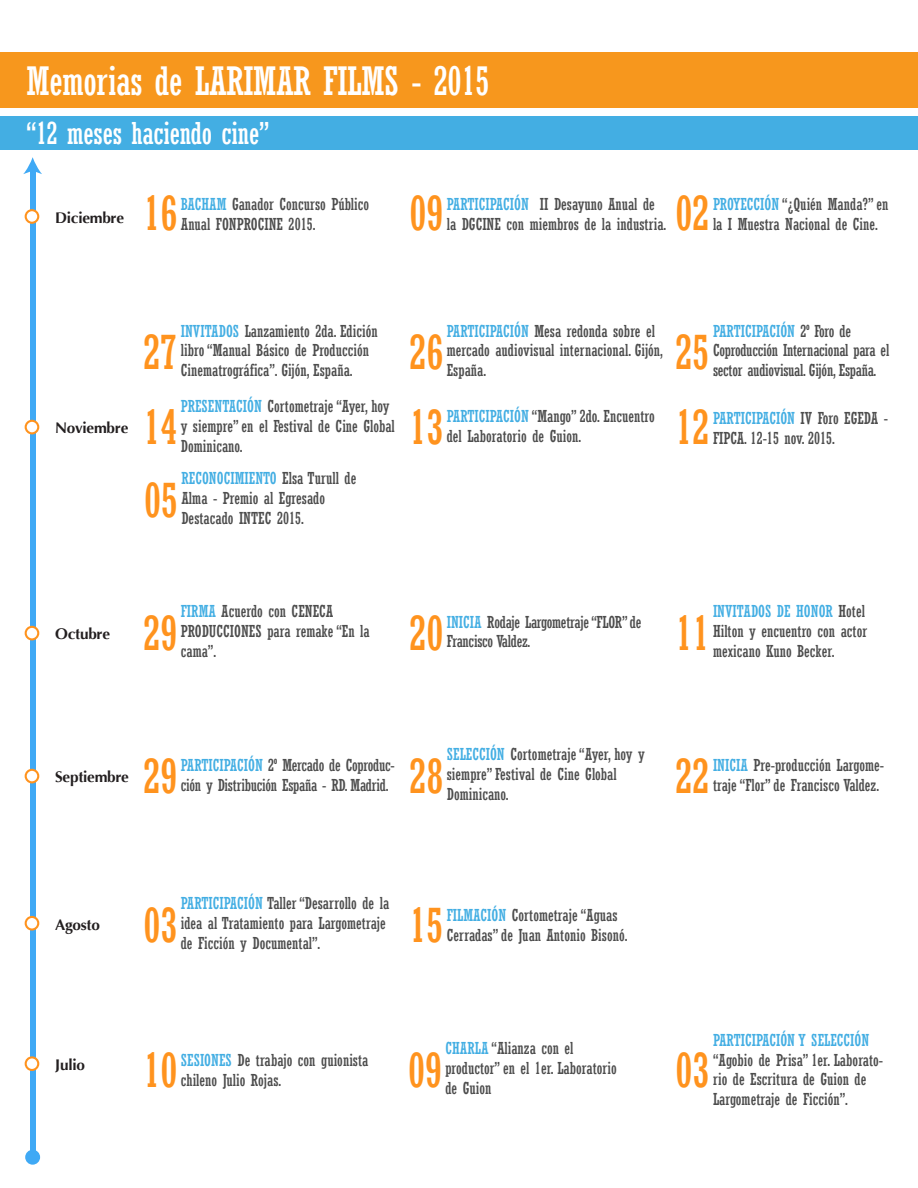
<style>
.page{position:relative;width:918px;height:1188px;background:#fff}
.page>*{position:absolute;margin:0;border:0;box-sizing:border-box;transform-origin:0 0}
.t1{font:condensed 46.5px "Rockwell";color:#ff931e}
.t2{font:condensed 39px "Rockwell";letter-spacing:-.01em;color:#fff}
.t3{font:condensed 30px "Rockwell";letter-spacing:-.01em;color:#fff}
.t4{font:condensed 16.5px/19.6px "Rockwell";color:#4d4d4d}
.t5{font:condensed 16.5px/19.6px "Rockwell";letter-spacing:-.02em;color:#4d4d4d}
.t6{font:condensed 16.5px "Rockwell";color:#43aee3}
.t7{font:700 15.45px "Optima";letter-spacing:-.015em;color:#231f20}
.s1{color:#43aee3}
.s2{color:#4d4d4d}
</style>
<div class="page">
<div style="left:0;top:52px;width:918px;height:56px;background:#f7971d"></div>
<div style="left:0;top:116px;width:918px;height:34px;background:#43aee3"></div>
<div style="left:30px;top:168px;width:6px;height:992px;background:#3fa9f5"></div>
<div style="left:25px;top:1150px;width:15px;height:15px;background:#3fa9f5;border-radius:50%"></div>
<svg style="left:23px;top:157px;width:19px;height:17px"></svg>
<div style="left:26px;top:210px;width:12px;height:13px;background:#fff;border-radius:50%"></div>
<div style="left:25px;top:209px;width:14px;height:15px;border:2px solid #ff931e;border-radius:50%"></div>
<div style="left:26px;top:627px;width:12px;height:12px;background:#fff;border-radius:50%"></div>
<div style="left:25px;top:626px;width:14px;height:14px;border:2px solid #ff931e;border-radius:50%"></div>
<div style="left:26px;top:421px;width:12px;height:12px;background:#fff;border-radius:50%"></div>
<div style="left:25px;top:420px;width:14px;height:14px;border:2px solid #ff931e;border-radius:50%"></div>
<div style="left:26px;top:770px;width:12px;height:12px;background:#fff;border-radius:50%"></div>
<div style="left:25px;top:769px;width:14px;height:14px;border:2px solid #ff931e;border-radius:50%"></div>
<div style="left:26px;top:917px;width:12px;height:13px;background:#fff;border-radius:50%"></div>
<div style="left:25px;top:916px;width:14px;height:15px;border:2px solid #ff931e;border-radius:50%"></div>
<div style="left:26px;top:1057px;width:12px;height:13px;background:#fff;border-radius:50%"></div>
<div style="left:25px;top:1056px;width:14px;height:15px;border:2px solid #ff931e;border-radius:50%"></div>
<h2 class="t2" style="left:27px;top:59px;width:464px">Memorias de LARIMAR FILMS - 2015</h2>
<h3 class="t3" style="left:27px;top:116px;width:244px">“12 meses haciendo cine”</h3>
<p class="t7" style="left:55px;top:209px;width:70px">Diciembre</p>
<h1 class="t1" style="left:143px;top:187px;width:36px">16</h1>
<p class="t4" style="left:181px;top:195px;width:190px"><span class="s1">BACHAM</span> Ganador Concurso Público<br>Anual FONPROCINE 2015.</p>
<h1 class="t1" style="left:409px;top:187px;width:36px">09</h1>
<p class="t4" style="left:447px;top:195px;width:221px"><span class="s1">PARTICIPACIÓN</span> II Desayuno Anual de la DGCINE con miembros de la industria.</p>
<h1 class="t1" style="left:676px;top:187px;width:36px">02</h1>
<p class="t4" style="left:713px;top:195px;width:177px"><span class="s1">PROYECCIÓN</span> “¿Quién Manda?” en</p>
<p class="t4" style="left:713px;top:214px;width:166px">la I Muestra Nacional de Cine.</p>
<p class="t7" style="left:55px;top:419px;width:75px">Noviembre</p>
<p class="t4" style="left:447px;top:321px;width:218px"><span class="s1">PARTICIPACIÓN</span> Mesa redonda sobre el mercado audiovisual internacional. Gijón,</p>
<p class="t5" style="left:713px;top:321px;width:178px"><span class="s1">PARTICIPACIÓN</span> 2º Foro de<br>Coproducción Internacional para el sector audiovisual. Gijón, España.</p>
<p class="t4" style="left:181px;top:321px;width:198px"><span class="s1">INVITADOS</span> Lanzamiento 2da. Edición libro “Manual Básico de Producción<br>Cinematrográfica”. Gijón, España.</p>
<h1 class="t1" style="left:676px;top:326px;width:36px">25</h1>
<h1 class="t1" style="left:143px;top:326px;width:36px">27</h1>
<h1 class="t1" style="left:409px;top:326px;width:36px">26</h1>
<p class="t4" style="left:447px;top:360px;width:41px">España.</p>
<p class="t4" style="left:181px;top:397px;width:216px"><span class="s1">PRESENTACIÓN</span> Cortometraje “Ayer, hoy y siempre” en el Festival de Cine Global<br>Dominicano.</p>
<h1 class="t1" style="left:143px;top:401px;width:36px">14</h1>
<h1 class="t1" style="left:144px;top:473px;width:36px">05</h1>
<p class="t4" style="left:181px;top:469px;width:176px"><span class="s1">RECONOCIMIENTO</span> Elsa Turull de<br>Alma - Premio al Egresado<br>Destacado INTEC 2015.</p>
<h1 class="t1" style="left:409px;top:401px;width:36px">13</h1>
<p class="t4" style="left:447px;top:407px;width:210px"><span class="s1">PARTICIPACIÓN</span> “Mango” 2do. Encuentro del Laboratorio de Guion.</p>
<h1 class="t1" style="left:676px;top:401px;width:36px">12</h1>
<p class="t6" style="left:713px;top:409px;width:177px">PARTICIPACIÓN <span class="s2">IV Foro EGEDA -</span></p>
<p class="t4" style="left:713px;top:428px;width:123px">FIPCA. 12-15 nov. 2015.</p>
<p class="t7" style="left:55px;top:625px;width:56px">Octubre</p>
<p class="t4" style="left:181px;top:602px;width:190px"><span class="s1">FIRMA</span> Acuerdo con CENECA<br>PRODUCCIONES para remake “En la cama”.</p>
<h1 class="t1" style="left:676px;top:606px;width:36px">11</h1>
<p class="t4" style="left:713px;top:602px;width:155px"><span class="s1">INVITADOS DE HONOR</span> Hotel<br>Hilton y encuentro con actor mexicano Kuno Becker.</p>
<h1 class="t1" style="left:143px;top:606px;width:36px">29</h1>
<h1 class="t1" style="left:409px;top:606px;width:36px">20</h1>
<p class="t5" style="left:447px;top:612px;width:196px"><span class="s1">INICIA</span> Rodaje Largometraje “FLOR” de</p>
<p class="t5" style="left:447px;top:632px;width:85px">Francisco Valdez.</p>
<p class="t7" style="left:55px;top:768px;width:75px">Septiembre</p>
<p class="t5" style="left:181px;top:756px;width:215px"><span class="s1">PARTICIPACIÓN</span> 2º Mercado de Coproduc&shy;ción y Distribución España - RD. Madrid.</p>
<h1 class="t1" style="left:143px;top:749px;width:36px">29</h1>
<p class="t4" style="left:447px;top:745px;width:199px"><span class="s1">SELECCIÓN</span> Cortometraje “Ayer, hoy y siempre” Festival de Cine Global<br>Dominicano.</p>
<h1 class="t1" style="left:409px;top:749px;width:36px">28</h1>
<h1 class="t1" style="left:676px;top:749px;width:36px">22</h1>
<p class="t4" style="left:713px;top:756px;width:173px"><span class="s1">INICIA</span> Pre-producción Largome-</p>
<p class="t4" style="left:713px;top:775px;width:168px">traje “Flor” de Francisco Valdez.</p>
<p class="t7" style="left:55px;top:915px;width:46px">Agosto</p>
<p class="t7" style="left:55px;top:1056px;width:31px">Julio</p>
<p class="t4" style="left:181px;top:894px;width:210px"><span class="s1">PARTICIPACIÓN</span> Taller “Desarrollo de la idea al Tratamiento para Largometraje de Ficción y Documental”.</p>
<h1 class="t1" style="left:143px;top:899px;width:36px">03</h1>
<h1 class="t1" style="left:409px;top:899px;width:36px">15</h1>
<p class="t4" style="left:447px;top:906px;width:172px"><span class="s1">FILMACIÓN</span> Cortometraje “Aguas</p>
<p class="t4" style="left:447px;top:925px;width:182px">Cerradas” de Juan Antonio Bisonó.</p>
<p class="t6" style="left:713px;top:1031px;width:158px">PARTICIPACIÓN Y SELECCIÓN</p>
<p class="t4" style="left:713px;top:1050px;width:172px">“Agobio de Prisa” 1er. Laborato&shy;rio de Escritura de Guion de<br>Largometraje de Ficción”.</p>
<h1 class="t1" style="left:143px;top:1043px;width:36px">10</h1>
<p class="t4" style="left:181px;top:1050px;width:189px"><span class="s1">SESIONES</span> De trabajo con guionista chileno Julio Rojas.</p>
<h1 class="t1" style="left:408px;top:1043px;width:36px">09</h1>
<p class="t4" style="left:445px;top:1039px;width:173px"><span class="s1">CHARLA</span> “Alianza con el productor” en el 1er. Laboratorio de Guion</p>
<h1 class="t1" style="left:676px;top:1043px;width:36px">03</h1>
</div>
